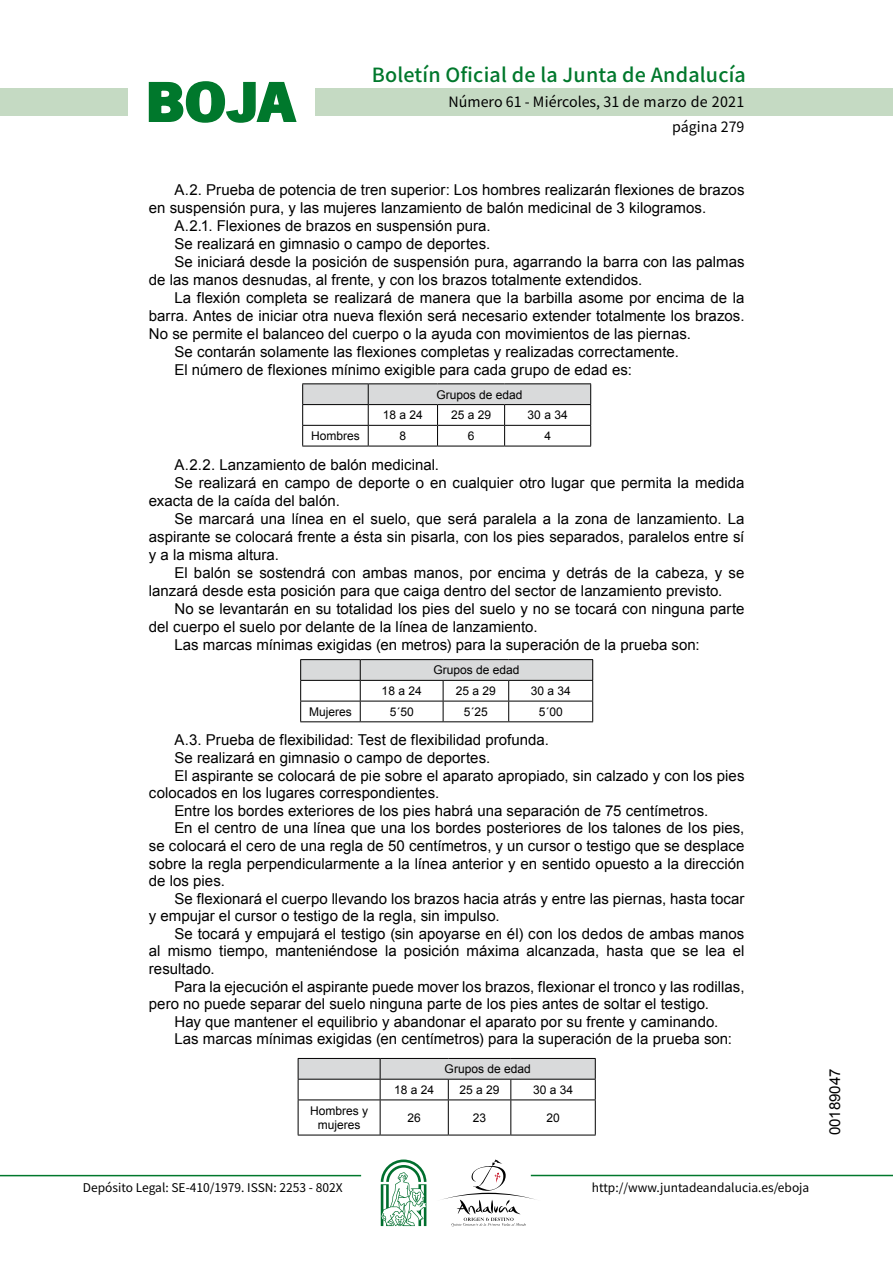
<style>
.page{position:relative;width:893px;height:1263px;background:#fff}
.page>*{position:absolute;margin:0;border:0;box-sizing:border-box;transform-origin:0 0}
.t1{font:700 57.75px "News Got T";color:#00782c;scale:1.14 1}
.t2{font:500 19.5px "Noto Sans HK";letter-spacing:.01em;color:#00782c}
.t3{font:15px "Arial";color:#000}
.t4{font:14.25px/24.5px "Noto Sans HK";color:#000;text-align:right}
.t5{font:12px/14.4px "Arial";color:#000;text-align:center}
.t6{font:12px "Noto Sans HK";color:#000}
</style>
<div class="page">
<div style="left:315px;top:88px;width:577px;height:28px;background:#c5dac3"></div>
<div style="left:0;top:88px;width:128px;height:28px;background:#c5dac3"></div>
<hr style="left:0;top:1175px;width:361px;height:1px;background:#00782c">
<hr style="left:531px;top:1175px;width:361px;height:1px;background:#00782c">
<svg style="left:148px;top:81px;width:149px;height:42px"></svg>
<svg style="left:442px;top:1159px;width:100px;height:67px"></svg>
<svg style="left:381px;top:1160px;width:45px;height:66px"></svg>
<hr style="left:302px;top:383px;width:66px;height:1px;background:#000">
<hr style="left:368px;top:383px;width:69px;height:1px;background:#000">
<hr style="left:437px;top:383px;width:67px;height:1px;background:#000">
<hr style="left:504px;top:383px;width:87px;height:1px;background:#000">
<svg style="left:302px;top:384px;width:289px;height:62px"></svg>
<hr style="left:302px;top:404px;width:66px;height:1px;background:#000">
<hr style="left:368px;top:404px;width:69px;height:1px;background:#000">
<hr style="left:437px;top:404px;width:67px;height:1px;background:#000">
<hr style="left:504px;top:404px;width:87px;height:1px;background:#000">
<hr style="left:302px;top:446px;width:66px;height:1px;background:#000">
<hr style="left:368px;top:446px;width:69px;height:1px;background:#000">
<hr style="left:437px;top:446px;width:67px;height:1px;background:#000">
<hr style="left:504px;top:446px;width:87px;height:1px;background:#000">
<hr style="left:300px;top:659px;width:60px;height:1px;background:#000">
<hr style="left:360px;top:659px;width:83px;height:1px;background:#000">
<hr style="left:443px;top:659px;width:65px;height:1px;background:#000">
<hr style="left:508px;top:659px;width:85px;height:1px;background:#000">
<svg style="left:300px;top:660px;width:293px;height:61px"></svg>
<hr style="left:300px;top:680px;width:60px;height:1px;background:#000">
<hr style="left:360px;top:680px;width:83px;height:1px;background:#000">
<hr style="left:443px;top:680px;width:65px;height:1px;background:#000">
<hr style="left:508px;top:680px;width:85px;height:1px;background:#000">
<hr style="left:300px;top:721px;width:60px;height:1px;background:#000">
<hr style="left:360px;top:721px;width:83px;height:1px;background:#000">
<hr style="left:443px;top:721px;width:65px;height:1px;background:#000">
<hr style="left:508px;top:721px;width:85px;height:1px;background:#000">
<svg style="left:298px;top:1058px;width:298px;height:42px"></svg>
<hr style="left:298px;top:1100px;width:82px;height:1px;background:#000">
<hr style="left:298px;top:1100px;width:1px;height:35px;background:#000">
<hr style="left:380px;top:1100px;width:68px;height:1px;background:#000">
<hr style="left:380px;top:1100px;width:1px;height:35px;background:#000">
<hr style="left:448px;top:1100px;width:63px;height:1px;background:#000">
<hr style="left:448px;top:1100px;width:1px;height:35px;background:#000">
<hr style="left:511px;top:1100px;width:84px;height:1px;background:#000">
<hr style="left:510px;top:1100px;width:1px;height:35px;background:#000">
<hr style="left:595px;top:1100px;width:1px;height:35px;background:#000">
<hr style="left:298px;top:1079px;width:82px;height:1px;background:#000">
<hr style="left:380px;top:1079px;width:68px;height:1px;background:#000">
<hr style="left:448px;top:1079px;width:63px;height:1px;background:#000">
<hr style="left:511px;top:1079px;width:84px;height:1px;background:#000">
<hr style="left:298px;top:1135px;width:82px;height:1px;background:#000">
<hr style="left:380px;top:1135px;width:68px;height:1px;background:#000">
<hr style="left:448px;top:1135px;width:63px;height:1px;background:#000">
<hr style="left:511px;top:1135px;width:84px;height:1px;background:#000">
<h1 class="t1" style="left:145px;top:68px;width:133px">BOJA</h1>
<h2 class="t2" style="left:372px;top:64px;width:375px">Boletín Oficial de la Junta de Andalucía</h2>
<p class="t4" style="left:448px;top:90px;width:297px">Número 61 - Miércoles, 31 de marzo de 2021 página 279</p>
<p class="t3" style="left:174px;top:180px;width:571px">A.2. Prueba de potencia de tren superior: Los hombres realizarán flexiones de brazos</p>
<p class="t3" style="left:149px;top:198px;width:559px">en suspensión pura, y las mujeres lanzamiento de balón medicinal de 3 kilogramos.</p>
<p class="t3" style="left:174px;top:216px;width:318px">A.2.1. Flexiones de brazos en suspensión pura.</p>
<p class="t3" style="left:174px;top:234px;width:317px">Se realizará en gimnasio o campo de deportes.</p>
<p class="t3" style="left:174px;top:252px;width:571px">Se iniciará desde la posición de suspensión pura, agarrando la barra con las palmas</p>
<p class="t3" style="left:149px;top:270px;width:495px">de las manos desnudas, al frente, y con los brazos totalmente extendidos.</p>
<p class="t3" style="left:174px;top:288px;width:571px">La flexión completa se realizará de manera que la barbilla asome por encima de la</p>
<p class="t3" style="left:149px;top:306px;width:597px">barra. Antes de iniciar otra nueva flexión será necesario extender totalmente los brazos.</p>
<p class="t3" style="left:149px;top:324px;width:543px">No se permite el balanceo del cuerpo o la ayuda con movimientos de las piernas.</p>
<p class="t3" style="left:174px;top:342px;width:506px">Se contarán solamente las flexiones completas y realizadas correctamente.</p>
<p class="t3" style="left:174px;top:360px;width:459px">El número de flexiones mínimo exigible para cada grupo de edad es:</p>
<p class="t5" style="left:436px;top:387px;width:88px">Grupos de edad</p>
<p class="t5" style="left:383px;top:408px;width:42px">18 a 24</p>
<p class="t5" style="left:451px;top:408px;width:42px">25 a 29</p>
<p class="t5" style="left:527px;top:408px;width:42px">30 a 34</p>
<p class="t5" style="left:311px;top:429px;width:50px">Hombres</p>
<p class="t5" style="left:399px;top:429px;width:8px">8</p>
<p class="t5" style="left:467px;top:429px;width:8px">6</p>
<p class="t5" style="left:544px;top:429px;width:8px">4</p>
<p class="t3" style="left:174px;top:455px;width:266px">A.2.2. Lanzamiento de balón medicinal.</p>
<p class="t3" style="left:174px;top:473px;width:571px">Se realizará en campo de deporte o en cualquier otro lugar que permita la medida</p>
<p class="t3" style="left:149px;top:491px;width:192px">exacta de la caída del balón.</p>
<p class="t3" style="left:174px;top:509px;width:571px">Se marcará una línea en el suelo, que será paralela a la zona de lanzamiento. La</p>
<p class="t3" style="left:149px;top:527px;width:597px">aspirante se colocará frente a ésta sin pisarla, con los pies separados, paralelos entre sí</p>
<p class="t3" style="left:149px;top:545px;width:132px">y a la misma altura.</p>
<p class="t3" style="left:174px;top:563px;width:571px">El balón se sostendrá con ambas manos, por encima y detrás de la cabeza, y se</p>
<p class="t3" style="left:149px;top:581px;width:575px">lanzará desde esta posición para que caiga dentro del sector de lanzamiento previsto.</p>
<p class="t3" style="left:174px;top:599px;width:571px">No se levantarán en su totalidad los pies del suelo y no se tocará con ninguna parte</p>
<p class="t3" style="left:149px;top:617px;width:390px">del cuerpo el suelo por delante de la línea de lanzamiento.</p>
<p class="t3" style="left:174px;top:635px;width:526px">Las marcas mínimas exigidas (en metros) para la superación de la prueba son:</p>
<p class="t5" style="left:433px;top:663px;width:88px">Grupos de edad</p>
<p class="t5" style="left:381px;top:684px;width:42px">18 a 24</p>
<p class="t5" style="left:456px;top:684px;width:42px">25 a 29</p>
<p class="t5" style="left:530px;top:684px;width:42px">30 a 34</p>
<p class="t5" style="left:309px;top:705px;width:44px">Mujeres</p>
<p class="t5" style="left:389px;top:705px;width:26px">5´50</p>
<p class="t5" style="left:464px;top:705px;width:26px">5´25</p>
<p class="t5" style="left:538px;top:705px;width:26px">5´00</p>
<p class="t3" style="left:174px;top:730px;width:376px">A.3. Prueba de flexibilidad: Test de flexibilidad profunda.</p>
<p class="t3" style="left:174px;top:748px;width:317px">Se realizará en gimnasio o campo de deportes.</p>
<p class="t3" style="left:174px;top:766px;width:571px">El aspirante se colocará de pie sobre el aparato apropiado, sin calzado y con los pies</p>
<p class="t3" style="left:149px;top:783px;width:292px">colocados en los lugares correspondientes.</p>
<p class="t3" style="left:174px;top:801px;width:535px">Entre los bordes exteriores de los pies habrá una separación de 75 centímetros.</p>
<p class="t3" style="left:174px;top:818px;width:571px">En el centro de una línea que una los bordes posteriores de los talones de los pies,</p>
<p class="t3" style="left:149px;top:836px;width:597px">se colocará el cero de una regla de 50 centímetros, y un cursor o testigo que se desplace</p>
<p class="t3" style="left:149px;top:853px;width:597px">sobre la regla perpendicularmente a la línea anterior y en sentido opuesto a la dirección</p>
<p class="t3" style="left:149px;top:871px;width:78px">de los pies.</p>
<p class="t3" style="left:174px;top:889px;width:571px">Se flexionará el cuerpo llevando los brazos hacia atrás y entre las piernas, hasta tocar</p>
<p class="t3" style="left:149px;top:906px;width:352px">y empujar el cursor o testigo de la regla, sin impulso.</p>
<p class="t3" style="left:174px;top:924px;width:571px">Se tocará y empujará el testigo (sin apoyarse en él) con los dedos de ambas manos</p>
<p class="t3" style="left:149px;top:941px;width:597px">al mismo tiempo, manteniéndose la posición máxima alcanzada, hasta que se lea el</p>
<p class="t3" style="left:149px;top:959px;width:67px">resultado.</p>
<p class="t3" style="left:174px;top:977px;width:571px">Para la ejecución el aspirante puede mover los brazos, flexionar el tronco y las rodillas,</p>
<p class="t3" style="left:149px;top:994px;width:561px">pero no puede separar del suelo ninguna parte de los pies antes de soltar el testigo.</p>
<p class="t3" style="left:174px;top:1012px;width:545px">Hay que mantener el equilibrio y abandonar el aparato por su frente y caminando.</p>
<p class="t3" style="left:174px;top:1029px;width:559px">Las marcas mínimas exigidas (en centímetros) para la superación de la prueba son:</p>
<p class="t5" style="left:444px;top:1062px;width:88px">Grupos de edad</p>
<p class="t5" style="left:394px;top:1083px;width:42px">18 a 24</p>
<p class="t5" style="left:459px;top:1083px;width:42px">25 a 29</p>
<p class="t5" style="left:533px;top:1083px;width:42px">30 a 34</p>
<p class="t5" style="left:310px;top:1103px;width:60px">Hombres y mujeres</p>
<p class="t5" style="left:407px;top:1111px;width:15px">26</p>
<p class="t5" style="left:473px;top:1111px;width:15px">23</p>
<p class="t5" style="left:546px;top:1111px;width:15px">20</p>
<p class="t6" style="left:83px;top:1181px;width:261px">Depósito Legal: SE-410/1979. ISSN: 2253 - 802X</p>
<p class="t6" style="left:592px;top:1181px;width:219px">http://www.juntadeandalucia.es/eboja</p>
<p class="t3" style="left:825px;top:1135px;width:68px;rotate:-90deg">00189047</p>
</div>
